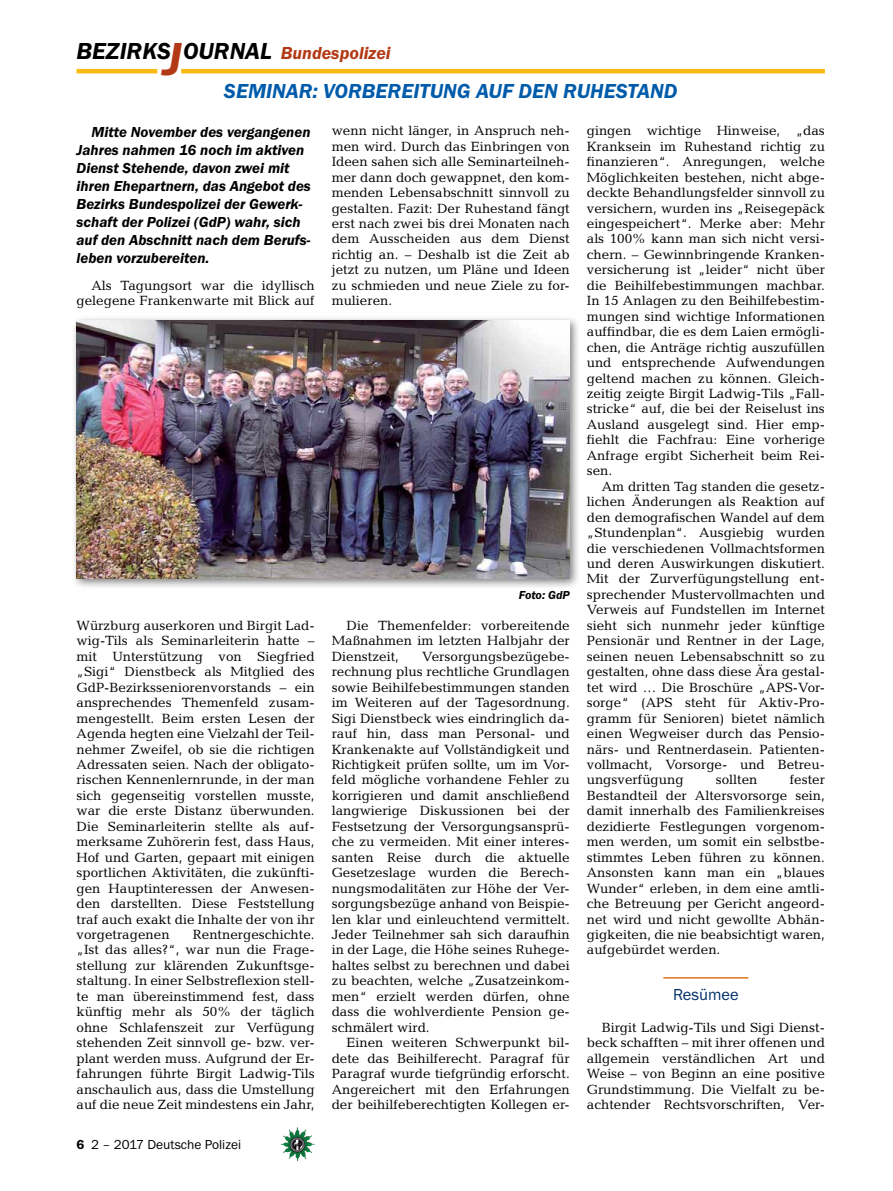
<style>
.page{position:relative;width:893px;height:1191px;background:#fff}
.page>*{position:absolute;margin:0;border:0;box-sizing:border-box;transform-origin:0 0}
.t1{font:italic 600 24px "Franklin Gothic Itc T";color:#000}
._01__RUBRIKENZEILE_o{font:italic 600 21px "Franklin Gothic Itc T";color:#005baa}
._20__ZÜ_C_1-zeilig{font:16.5px "Franklin Gothic Itc T";color:#002f67}
._08__VORSPANN{font:italic 600 15px/18px "Franklin Gothic Itc T";color:#000}
._09__GRUNDTEXT___Blo{font:13.5px/15.5px "Candida";color:#000;text-align:justify}
.t2{font:13.5px "Franklin Gothic Itc T";color:#000}
._12__BILDUNTERSCHRIF{font:italic 600 12px "Franklin Gothic Itc T";letter-spacing:-.005em;color:#000}
.s1{font-size:48px;color:#b33916}
.s2{font-size:18px;color:#b33916}
.s3{font-weight:600}
</style>
<div class="page">
<img style="left:281px;top:1128px;width:16px;height:24px">
<hr style="left:77px;top:69px;width:80px;height:4px;background:#fdb913">
<hr style="left:181px;top:69px;width:644px;height:4px;background:#fdb913">
<div style="left:71px;top:315px;width:510px;height:275px;background:#000;opacity:.5"></div>
<img style="left:77px;top:321px;width:493px;height:257px">
<hr style="left:663px;top:977px;width:85px;height:1px;background:#de761c">
<h1 class="t1" style="left:77px;top:37px;width:316px">BEZIRKS<span class="s1">J</span>OURNAL <span class="s2">Bundespolizei</span></h1>
<p class="_01__RUBRIKENZEILE_o" style="left:224px;top:79px;width:455px">SEMINAR: VORBEREITUNG AUF DEN RUHESTAND</p>
<p class="_08__VORSPANN" style="left:77px;top:122px;width:236px;text-indent:15px">Mitte November des vergangenen<br>Jahres nahmen 16 noch im aktiven<br>Dienst Stehende, davon zwei mit ihren Ehepartnern, das Angebot des<br>Bezirks Bundespolizei der Gewerk&shy;schaft der Polizei (GdP) wahr, sich auf den Abschnitt nach dem Berufs&shy;leben vorzubereiten.</p>
<p class="_09__GRUNDTEXT___Blo" style="left:77px;top:277px;width:240px;text-align:right">Als Tagungsort war die idyllisch gelegene Frankenwarte mit Blick auf</p>
<p class="_09__GRUNDTEXT___Blo" style="left:332px;top:123px;width:240px">wenn nicht länger, in Anspruch neh&shy;men wird. Durch das Einbringen von Ideen sahen sich alle Seminarteilneh&shy;mer dann doch gewappnet, den kom&shy;menden Lebensabschnitt sinnvoll zu gestalten. Fazit: Der Ruhestand fängt erst nach zwei bis drei Monaten nach dem Ausscheiden aus dem Dienst richtig an. – Deshalb ist die Zeit ab jetzt zu nutzen, um Pläne und Ideen zu schmieden und neue Ziele zu for&shy;mulieren.</p>
<p class="_09__GRUNDTEXT___Blo" style="left:77px;top:617px;width:240px">Würzburg auserkoren und Birgit Lad&shy;wig-Tils als Seminarleiterin hatte – mit Unterstützung von Siegfried „Sigi“ Dienstbeck als Mitglied des GdP-Bezirksseniorenvorstands – ein ansprechendes Themenfeld zusam&shy;mengestellt. Beim ersten Lesen der Agenda hegten eine Vielzahl der Teil&shy;nehmer Zweifel, ob sie die richtigen Adressaten seien. Nach der obligato&shy;rischen Kennenlernrunde, in der man sich gegenseitig vorstellen musste, war die erste Distanz überwunden.<br>Die Seminarleiterin stellte als auf&shy;merksame Zuhörerin fest, dass Haus, Hof und Garten, gepaart mit einigen sportlichen Aktivitäten, die zukünfti&shy;gen Hauptinteressen der Anwesen&shy;den darstellten. Diese Feststellung traf auch exakt die Inhalte der von ihr vorgetragenen</p>
<p class="_09__GRUNDTEXT___Blo" style="left:77px;top:926px;width:240px;text-indent:116px">Rentnergeschichte. „Ist das alles?“, war nun die Frage&shy;stellung zur klärenden Zukunftsge&shy;staltung. In einer Selbstreflexion stell&shy;te man übereinstimmend fest, dass künftig mehr als 50% der täglich ohne Schlafenszeit zur Verfügung stehenden Zeit sinnvoll ge- bzw. ver&shy;plant werden muss. Aufgrund der Er&shy;fahrungen führte Birgit Ladwig-Tils anschaulich aus, dass die Umstellung auf die neue Zeit mindestens ein Jahr,</p>
<p class="t2" style="left:77px;top:1136px;width:166px"><span class="s3">6</span> 2 – 2017 Deutsche Polizei</p>
<p class="_12__BILDUNTERSCHRIF" style="left:519px;top:588px;width:53px">Foto: GdP</p>
<p class="_09__GRUNDTEXT___Blo" style="left:332px;top:617px;width:240px;text-indent:15px">Die Themenfelder: vorbereitende Maßnahmen im letzten Halbjahr der Dienstzeit,</p>
<p class="_09__GRUNDTEXT___Blo" style="left:332px;top:648px;width:240px;text-indent:91px">Versorgungsbezügebe&shy;rechnung plus rechtliche Grundlagen sowie Beihilfebestimmungen standen im Weiteren auf der Tagesordnung.<br>Sigi Dienstbeck wies eindringlich da&shy;rauf hin, dass man Personal- und Krankenakte auf Vollständigkeit und Richtigkeit prüfen sollte, um im Vor&shy;feld mögliche vorhandene Fehler zu korrigieren und damit anschließend langwierige Diskussionen bei der Festsetzung der Versorgungsansprü&shy;che zu vermeiden. Mit einer interes&shy;santen Reise durch die aktuelle Gesetzeslage wurden die Berech&shy;nungsmodalitäten zur Höhe der Ver&shy;sorgungsbezüge anhand von Beispie&shy;len klar und einleuchtend vermittelt.<br>Jeder Teilnehmer sah sich daraufhin in der Lage, die Höhe seines Ruhege&shy;haltes selbst zu berechnen und dabei zu beachten, welche „Zusatzeinkom&shy;men“ erzielt werden dürfen, ohne dass die wohlverdiente Pension ge&shy;schmälert wird.</p>
<p class="_09__GRUNDTEXT___Blo" style="left:332px;top:1034px;width:240px;text-indent:15px">Einen weiteren Schwerpunkt bil&shy;dete das Beihilferecht. Paragraf für Paragraf wurde tiefgründig erforscht.<br>Angereichert mit den Erfahrungen der beihilfeberechtigten Kollegen er-</p>
<p class="_09__GRUNDTEXT___Blo" style="left:587px;top:123px;width:240px">gingen wichtige Hinweise, „das Kranksein im Ruhestand richtig zu finanzieren“. Anregungen, welche Möglichkeiten bestehen, nicht abge&shy;deckte Behandlungsfelder sinnvoll zu versichern, wurden ins „Reisegepäck eingespeichert“. Merke aber: Mehr als 100% kann man sich nicht versi&shy;chern. – Gewinnbringende Kranken&shy;versicherung ist „leider“ nicht über die Beihilfebestimmungen machbar.<br>In 15 Anlagen zu den Beihilfebestim&shy;mungen sind wichtige Informationen auffindbar, die es dem Laien ermögli&shy;chen, die Anträge richtig auszufüllen und entsprechende Aufwendungen geltend machen zu können. Gleich&shy;zeitig zeigte Birgit Ladwig-Tils „Fall&shy;stricke“ auf, die bei der Reiselust ins Ausland ausgelegt sind. Hier emp&shy;fiehlt die Fachfrau: Eine vorherige Anfrage ergibt Sicherheit beim Rei&shy;sen.</p>
<p class="_09__GRUNDTEXT___Blo" style="left:587px;top:478px;width:240px;text-indent:15px">Am dritten Tag standen die gesetz&shy;lichen Änderungen als Reaktion auf den demografischen Wandel auf dem „Stundenplan“. Ausgiebig wurden die verschiedenen Vollmachtsformen und deren Auswirkungen diskutiert.<br>Mit der Zurverfügungstellung ent&shy;sprechender Mustervollmachten und Verweis auf Fundstellen im Internet sieht sich nunmehr jeder künftige Pensionär und Rentner in der Lage, seinen neuen Lebensabschnitt so zu gestalten, ohne dass diese Ära gestal&shy;tet wird … Die Broschüre „APS-Vor&shy;sorge“ (APS steht für Aktiv-Pro&shy;gramm für Senioren) bietet nämlich einen Wegweiser durch das Pensio&shy;närs- und Rentnerdasein. Patienten&shy;vollmacht, Vorsorge- und Betreu&shy;ungsverfügung</p>
<p class="_09__GRUNDTEXT___Blo" style="left:587px;top:772px;width:240px;text-indent:203px">fester Bestandteil der Altersvorsorge sein, damit innerhalb des Familienkreises dezidierte Festlegungen vorgenom&shy;men werden, um somit ein selbstbe&shy;stimmtes Leben führen zu können.<br>Ansonsten kann man ein „blaues Wunder“ erleben, in dem eine amtli&shy;che Betreuung per Gericht angeord&shy;net wird und nicht gewollte Abhän&shy;gigkeiten, die nie beabsichtigt waren, aufgebürdet werden.</p>
<p class="_20__ZÜ_C_1-zeilig" style="left:673px;top:984px;width:67px">Resümee</p>
<p class="_09__GRUNDTEXT___Blo" style="left:587px;top:1019px;width:240px;text-indent:15px">Birgit Ladwig-Tils und Sigi Dienst&shy;beck schafften – mit ihrer offenen und allgemein verständlichen Art und Weise – von Beginn an eine positive Grundstimmung. Die Vielfalt zu be&shy;achtender Rechtsvorschriften, Ver-</p>
<p class="_09__GRUNDTEXT___Blo" style="left:716px;top:772px;width:43px">sollten</p>
</div>
